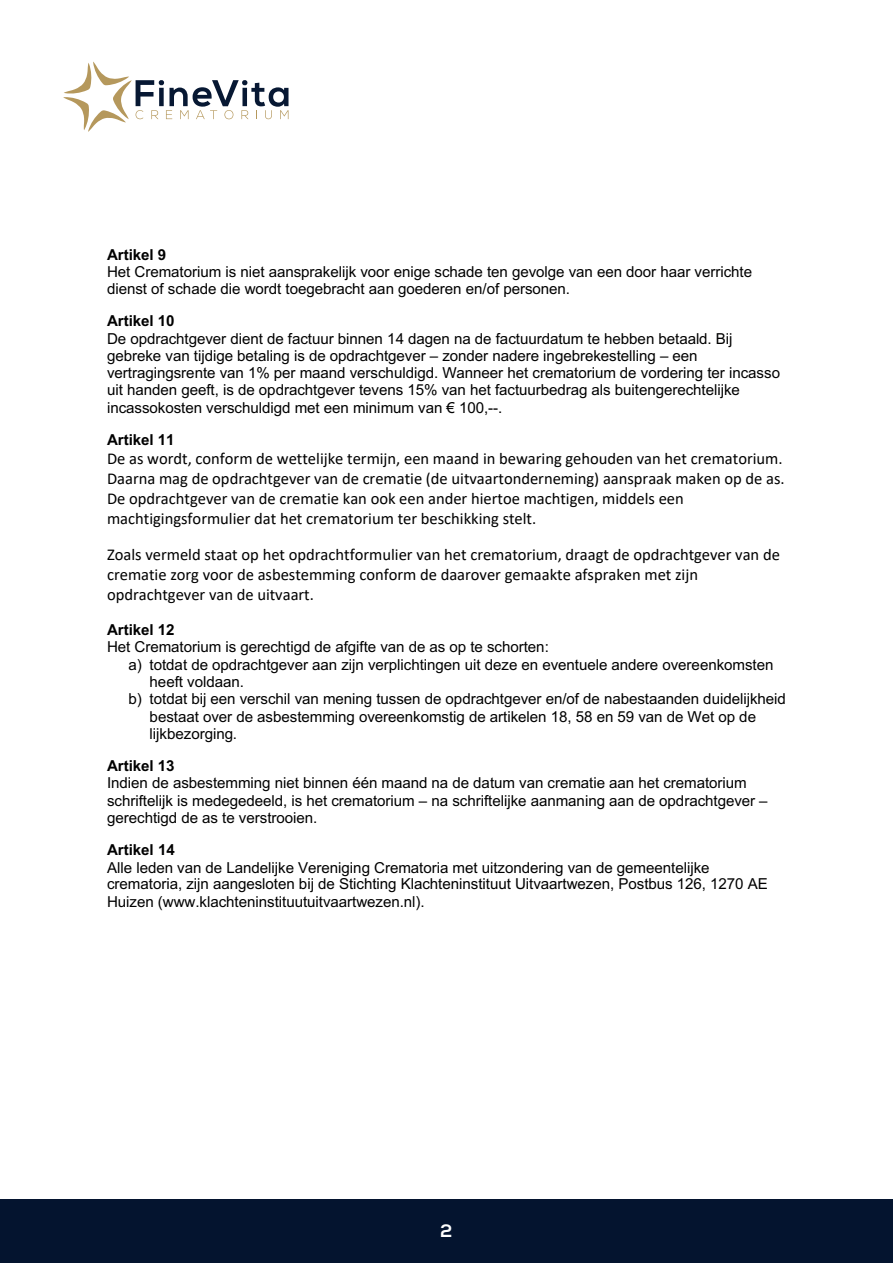
<style>
.page{position:relative;width:893px;height:1263px;background:#fff}
.page>*{position:absolute;margin:0;border:0;box-sizing:border-box;transform-origin:0 0}
.t1{font:700 18px "Nexa";color:#fff}
.t2{font:16.5px/20.1px "Calibri";color:#000001}
.t3{font:15.15px/17.2px "Arial";letter-spacing:-.005em;color:#000001}
.t4{font:700 15.15px "Arial";letter-spacing:-.005em;color:#000001}
</style>
<div class="page">
<svg style="left:63px;top:62px;width:225px;height:70px"></svg>
<div style="left:0;top:1199px;width:893px;height:64px;background:#04142f"></div>
<p class="t4" style="left:107px;top:244px;width:61px">Artikel 9</p>
<p class="t3" style="left:107px;top:263px;width:647px">Het Crematorium is niet aansprakelijk voor enige schade ten gevolge van een door haar verrichte dienst of schade die wordt toegebracht aan goederen en/of personen.</p>
<p class="t4" style="left:107px;top:310px;width:69px">Artikel 10</p>
<p class="t3" style="left:107px;top:329px;width:674px">De opdrachtgever dient de factuur binnen 14 dagen na de factuurdatum te hebben betaald. Bij gebreke van tijdige betaling is de opdrachtgever – zonder nadere ingebrekestelling – een vertragingsrente van 1% per maand verschuldigd. Wanneer het crematorium de vordering ter incasso uit handen geeft, is de opdrachtgever tevens 15% van het factuurbedrag als buitengerechtelijke incassokosten verschuldigd met een minimum van € 100,--.</p>
<p class="t4" style="left:107px;top:429px;width:69px">Artikel 11</p>
<p class="t2" style="left:107px;top:448px;width:679px">De as wordt, conform de wettelijke termijn, een maand in bewaring gehouden van het crematorium.<br>Daarna mag de opdrachtgever van de crematie (de uitvaartonderneming) aanspraak maken op de as.<br>De opdrachtgever van de crematie kan ook een ander hiertoe machtigen, middels een machtigingsformulier dat het crematorium ter beschikking stelt.</p>
<p class="t2" style="left:107px;top:544px;width:674px">Zoals vermeld staat op het opdrachtformulier van het crematorium, draagt de opdrachtgever van de crematie zorg voor de asbestemming conform de daarover gemaakte afspraken met zijn opdrachtgever van de uitvaart.</p>
<p class="t4" style="left:107px;top:619px;width:69px">Artikel 12</p>
<p class="t3" style="left:107px;top:638px;width:443px">Het Crematorium is gerechtigd de afgifte van de as op te schorten:</p>
<p class="t3" style="left:128px;top:656px;width:646px">a) totdat de opdrachtgever aan zijn verplichtingen uit deze en eventuele andere overeenkomsten</p>
<p class="t3" style="left:150px;top:673px;width:96px">heeft voldaan.</p>
<p class="t3" style="left:128px;top:690px;width:659px">b) totdat bij een verschil van mening tussen de opdrachtgever en/of de nabestaanden duidelijkheid</p>
<p class="t3" style="left:150px;top:708px;width:608px">bestaat over de asbestemming overeenkomstig de artikelen 18, 58 en 59 van de Wet op de</p>
<p class="t3" style="left:150px;top:725px;width:89px">lijkbezorging.</p>
<p class="t4" style="left:107px;top:755px;width:69px">Artikel 13</p>
<p class="t3" style="left:107px;top:774px;width:662px">Indien de asbestemming niet binnen één maand na de datum van crematie aan het crematorium schriftelijk is medegedeeld, is het crematorium – na schriftelijke aanmaning aan de opdrachtgever – gerechtigd de as te verstrooien.</p>
<p class="t4" style="left:107px;top:839px;width:69px">Artikel 14</p>
<p class="t3" style="left:107px;top:858px;width:662px">Alle leden van de Landelijke Vereniging Crematoria met uitzondering van de gemeentelijke crematoria, zijn aangesloten bij de Stichting Klachteninstituut Uitvaartwezen, Postbus 126, 1270 AE<br>Huizen (www.klachteninstituutuitvaartwezen.nl).</p>
<p class="t1" style="left:441px;top:1220px;width:13px">2</p>
</div>
